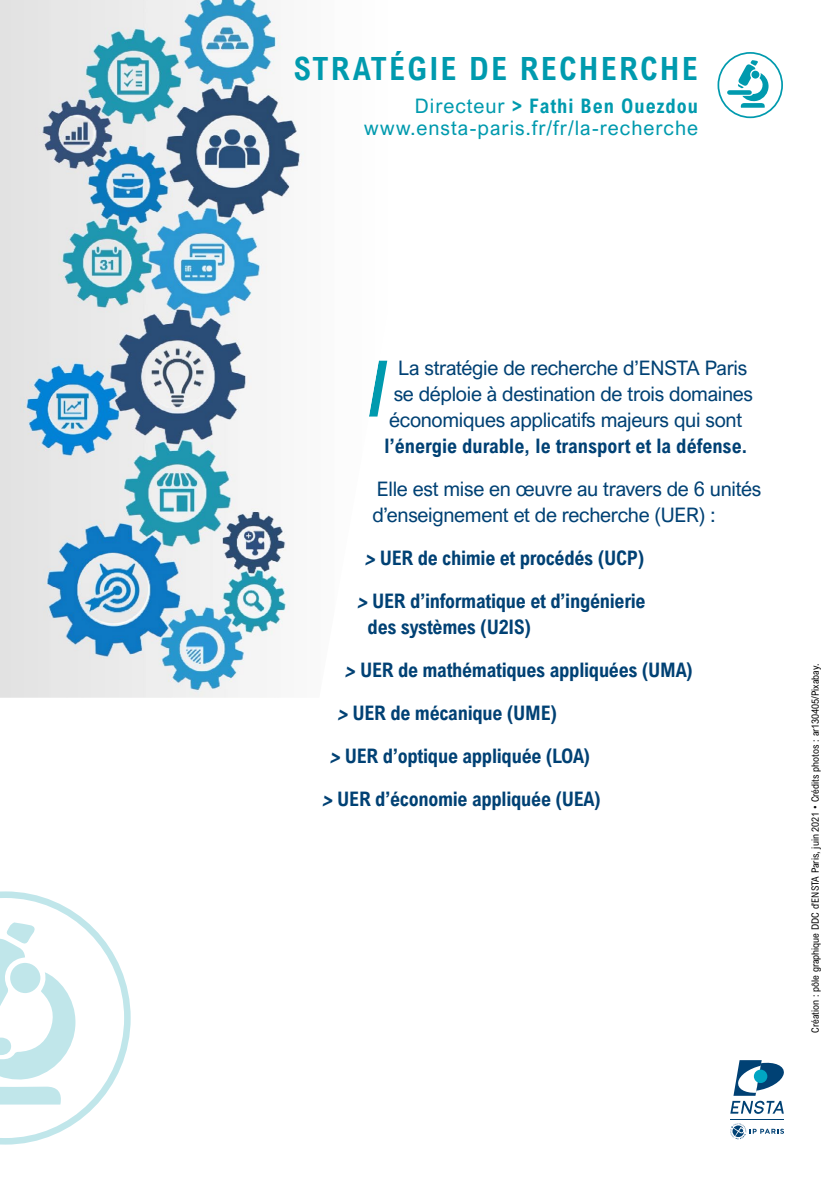
<style>
.page{position:relative;width:840px;height:1191px;background:#fff}
.page>*{position:absolute;margin:0;border:0;box-sizing:border-box;transform-origin:0 0}
.t1{font:700 32px "Arial Nova Cond";letter-spacing:.07em;color:#009aae}
.t2{font:700 20px/43px "Arial Nova Cond";letter-spacing:-.015em;color:#004174;text-align:center}
.t3{font:20px/26px "Arial Nova";letter-spacing:-.015em;color:#004174;text-align:center}
.t4{font:20px "Arial Nova";letter-spacing:.05em;color:#009aae}
.t5{font:700 20px "Arial Nova Cond";letter-spacing:.05em;color:#009aae}
.t6{font:10px "Arial Nova Cond";color:#000}
.s1{font-family:"Arial Nova";font-weight:400}
.s2{font-style:italic}
</style>
<div class="page">
<div style="left:717px;top:52px;width:65px;height:66px;border:2px solid #009aae;border-radius:50%"></div>
<svg style="left:726px;top:60px;width:42px;height:48px"></svg>
<svg style="left:0;top:891px;width:131px;height:253px"></svg>
<svg style="left:730px;top:1123px;width:53px;height:16px"></svg>
<svg style="left:730px;top:1060px;width:54px;height:53px"></svg>
<hr style="left:730px;top:1119px;width:53px;height:1px;background:#004174">
<img style="left:0;top:0;width:388px;height:697px">
<h1 class="t1" style="left:293px;top:49px;width:406px">STRATÉGIE DE RECHERCHE</h1>
<p class="t5" style="left:414px;top:94px;width:285px"><span class="s1">Directeur</span> &gt; Fathi Ben Ouezdou</p>
<p class="t4" style="left:364px;top:117px;width:335px">www.ensta-paris.fr/fr/la-recherche</p>
<p class="t3" style="left:389px;top:355px;width:365px">La stratégie de recherche d’ENSTA Paris se déploie à destination de trois domaines économiques applicatifs majeurs qui sont</p>
<p class="t2" style="left:384px;top:424px;width:365px">l’énergie durable, le transport et la défense.</p>
<p class="t3" style="left:372px;top:476px;width:390px;text-align:left">Elle est mise en œuvre au travers de 6 unités d’enseignement et de recherche (UER) :</p>
<p class="t2" style="left:356px;top:536px;width:290px"><span class="s2">&gt;</span> UER de chimie et procédés (UCP) <span class="s2">&gt;</span> UER d’informatique et d’ingénierie</p>
<p class="t2" style="left:367px;top:605px;width:165px">des systèmes (U2IS)</p>
<p class="t2" style="left:344px;top:648px;width:349px"><span class="s2">&gt;</span> UER de mathématiques appliquées (UMA)</p>
<p class="t2" style="left:337px;top:691px;width:221px"><span class="s2">&gt;</span> UER de mécanique (UME)</p>
<p class="t2" style="left:329px;top:734px;width:262px"><span class="s2">&gt;</span> UER d’optique appliquée (LOA)</p>
<p class="t2" style="left:322px;top:777px;width:280px"><span class="s2">&gt;</span> UER d’économie appliquée (UEA)</p>
<p class="t6" style="left:808px;top:1032px;width:370px;rotate:-90deg">Création : pôle graphique DDC d’ENSTA Paris, juin 2021 • Crédits photos : ar130405/Pixabay.</p>
</div>
